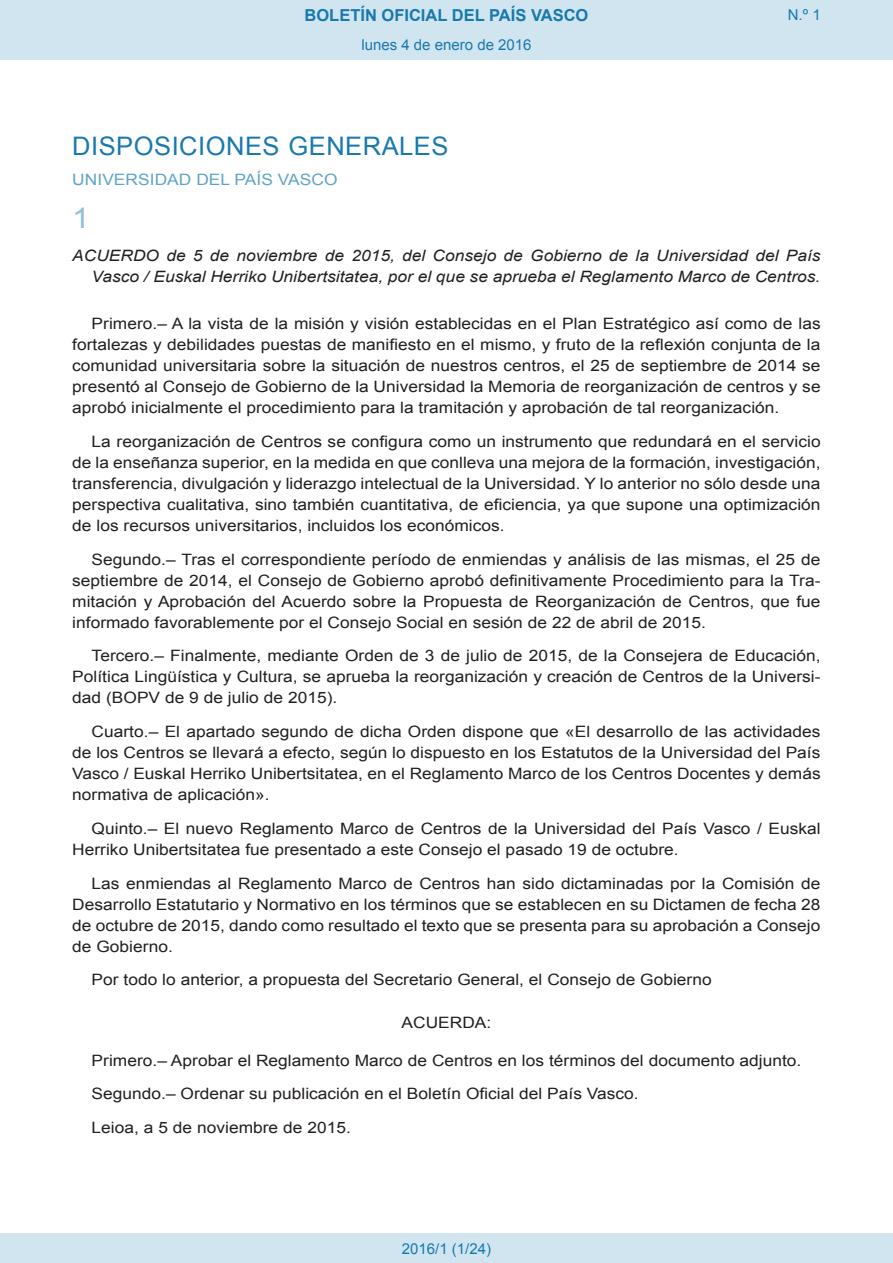
<style>
.page{position:relative;width:893px;height:1263px;background:#fff}
.page>*{position:absolute;margin:0;border:0;box-sizing:border-box;transform-origin:0 0}
.BOPVOrden{font:28.5px "Arial";color:#90c0db;scale:1.11 1}
.BOPVSeccion{font:25.5px "Arial";letter-spacing:.02em;color:#1879ad}
.t1{font:700 16.5px "Arial";color:#1879ad}
.BOPVDetalle{font:15.6px/21px "Arial";color:#231f20;text-align:justify;scale:1.11 1}
.BOPVTitulo{font:italic 15.6px/21px "Arial";color:#231f20;text-align:right;scale:1.11 1}
.BOPVFirmaLugFec{font:15.6px "Arial";color:#231f20;scale:1.11 1}
.BOPVOrganismo{font:15.6px "Arial";letter-spacing:.005em;color:#5ea4ca;scale:1.11 1}
.BOPVClave{font:15.6px "Arial";color:#231f20;scale:1.11 1}
.Paginacion_Centro{font:15px "Arial";color:#1879ad}
</style>
<div class="page">
<div style="left:0;top:0;width:893px;height:60px;background:#d0e5f0"></div>
<div style="left:0;top:1233px;width:893px;height:30px;background:#d0e5f0"></div>
<p class="t1" style="left:305px;top:4px;width:285px">BOLETÍN OFICIAL DEL PAÍS VASCO</p>
<p class="Paginacion_Centro" style="left:361px;top:35px;width:172px">lunes 4 de enero de 2016</p>
<p class="Paginacion_Centro" style="left:788px;top:5px;width:34px">N.º 1</p>
<p class="BOPVSeccion" style="left:72px;top:129px;width:378px">DISPOSICIONES GENERALES</p>
<p class="BOPVOrganismo" style="left:72px;top:169px;width:240px">UNIVERSIDAD DEL PAÍS VASCO</p>
<p class="BOPVOrden" style="left:72px;top:199px;width:17px">1</p>
<p class="BOPVTitulo" style="left:72px;top:246px;width:676px">ACUERDO de 5 de noviembre de 2015, del Consejo de Gobierno de la Universidad del País<br>Vasco / Euskal Herriko Unibertsitatea, por el que se aprueba el Reglamento Marco de Centros.</p>
<p class="BOPVDetalle" style="left:72px;top:313px;width:676px;text-indent:19px">Primero.– A la vista de la misión y visión establecidas en el Plan Estratégico así como de las fortalezas y debilidades puestas de manifiesto en el mismo, y fruto de la reflexión conjunta de la comunidad universitaria sobre la situación de nuestros centros, el 25 de septiembre de 2014 se presentó al Consejo de Gobierno de la Universidad la Memoria de reorganización de centros y se aprobó inicialmente el procedimiento para la tramitación y aprobación de tal reorganización.</p>
<p class="BOPVDetalle" style="left:72px;top:431px;width:676px;text-indent:19px">La reorganización de Centros se configura como un instrumento que redundará en el servicio de la enseñanza superior, en la medida en que conlleva una mejora de la formación, investigación, transferencia, divulgación y liderazgo intelectual de la Universidad. Y lo anterior no sólo desde una perspectiva cualitativa, sino también cuantitativa, de eficiencia, ya que supone una optimización de los recursos universitarios, incluidos los económicos.</p>
<p class="BOPVDetalle" style="left:72px;top:549px;width:676px;text-indent:19px">Segundo.– Tras el correspondiente período de enmiendas y análisis de las mismas, el 25 de septiembre de 2014, el Consejo de Gobierno aprobó definitivamente Procedimiento para la Tra&shy;mitación y Aprobación del Acuerdo sobre la Propuesta de Reorganización de Centros, que fue informado favorablemente por el Consejo Social en sesión de 22 de abril de 2015.</p>
<p class="BOPVDetalle" style="left:72px;top:645px;width:676px;text-indent:19px">Tercero.– Finalmente, mediante Orden de 3 de julio de 2015, de la Consejera de Educación, Política Lingüística y Cultura, se aprueba la reorganización y creación de Centros de la Universi&shy;dad (BOPV de 9 de julio de 2015).</p>
<p class="BOPVDetalle" style="left:72px;top:721px;width:676px;text-indent:19px">Cuarto.– El apartado segundo de dicha Orden dispone que «El desarrollo de las actividades de los Centros se llevará a efecto, según lo dispuesto en los Estatutos de la Universidad del País Vasco / Euskal Herriko Unibertsitatea, en el Reglamento Marco de los Centros Docentes y demás normativa de aplicación».</p>
<p class="BOPVDetalle" style="left:72px;top:818px;width:676px;text-indent:19px">Quinto.– El nuevo Reglamento Marco de Centros de la Universidad del País Vasco / Euskal<br>Herriko Unibertsitatea fue presentado a este Consejo el pasado 19 de octubre.</p>
<p class="BOPVDetalle" style="left:72px;top:873px;width:676px;text-indent:19px">Las enmiendas al Reglamento Marco de Centros han sido dictaminadas por la Comisión de Desarrollo Estatutario y Normativo en los términos que se establecen en su Dictamen de fecha 28 de octubre de 2015, dando como resultado el texto que se presenta para su aprobación a Consejo de Gobierno.</p>
<p class="BOPVDetalle" style="left:92px;top:969px;width:560px">Por todo lo anterior, a propuesta del Secretario General, el Consejo de Gobierno</p>
<p class="BOPVClave" style="left:402px;top:1012px;width:82px">ACUERDA:</p>
<p class="BOPVDetalle" style="left:92px;top:1050px;width:641px">Primero.– Aprobar el Reglamento Marco de Centros en los términos del documento adjunto.</p>
<p class="BOPVDetalle" style="left:92px;top:1083px;width:494px">Segundo.– Ordenar su publicación en el Boletín Oficial del País Vasco.</p>
<p class="BOPVFirmaLugFec" style="left:92px;top:1117px;width:235px">Leioa, a 5 de noviembre de 2015.</p>
<p class="Paginacion_Centro" style="left:402px;top:1238px;width:91px">2016/1 (1/24)</p>
</div>
